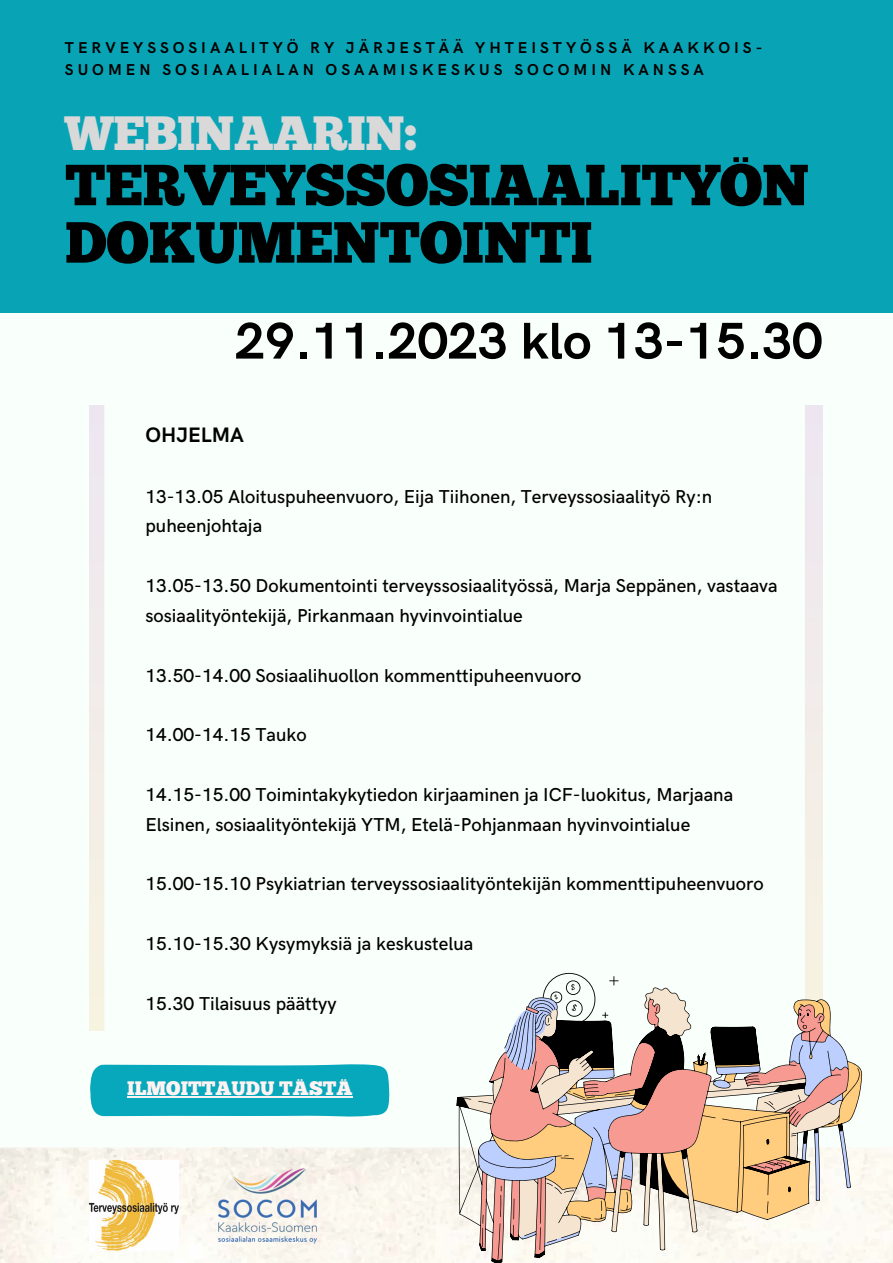
<style>
.page{position:relative;width:893px;height:1263px;background:#f9fffb}
.page>*{position:absolute;margin:0;border:0;box-sizing:border-box;transform-origin:0 0}
.t1{font:57.9px/57.4px "Chunk Five";letter-spacing:-.01em;color:#000}
.t2{font:700 51.75px "HK Grotesk";color:#000}
.t3{font:48.15px "Chunk Five";letter-spacing:-.01em;color:#d9d9d9}
.t4{font:700 21px "HK Grotesk";color:#000}
.t5{font:19.5px "Chunk Five";color:#fff2f2}
.t6{font:500 18.75px/29.8px "HK Grotesk";color:#000}
.t7{font:700 15.75px/22px "HK Grotesk";letter-spacing:.255em;color:#000}
</style>
<div class="page">
<div style="left:0;top:0;width:893px;height:312px;background:#08a4b6"></div>
<img style="left:0;top:1147px;width:893px;height:116px">
<img style="left:89px;top:1160px;width:90px;height:90px">
<img style="left:216px;top:1160px;width:106px;height:90px">
<svg style="left:547px;top:973px;width:72px;height:12px"></svg>
<svg style="left:456px;top:987px;width:406px;height:276px"></svg>
<svg style="left:90px;top:1064px;width:300px;height:53px;background:#14acbe"></svg>
<hr style="left:127px;top:1096px;width:225px;height:2px;background:#fff2f2">
<p class="t7" style="left:65px;top:38px;width:699px">TERVEYSSOSIAALITYÖ RY JÄRJESTÄÄ YHTEISTYÖSSÄ KAAKKOIS-<br>SUOMEN SOSIAALIALAN OSAAMISKESKUS SOCOMIN KANSSA</p>
<p class="t3" style="left:65px;top:114px;width:353px">WEBINAARIN:</p>
<p class="t1" style="left:65px;top:162px;width:746px">TERVEYSSOSIAALITYÖN<br>DOKUMENTOINTI</p>
<p class="t2" style="left:235px;top:312px;width:589px">29.11.2023 klo 13-15.30</p>
<p class="t4" style="left:145px;top:423px;width:100px">OHJELMA</p>
<p class="t6" style="left:145px;top:482px;width:568px">13-13.05 Aloituspuheenvuoro, Eija Tiihonen, Terveyssosiaalityö Ry:n puheenjohtaja</p>
<p class="t6" style="left:145px;top:571px;width:633px">13.05-13.50 Dokumentointi terveyssosiaalityössä, Marja Seppänen, vastaava sosiaalityöntekijä, Pirkanmaan hyvinvointialue</p>
<p class="t6" style="left:145px;top:661px;width:437px">13.50-14.00 Sosiaalihuollon kommenttipuheenvuoro</p>
<p class="t6" style="left:145px;top:721px;width:163px">14.00-14.15 Tauko</p>
<p class="t6" style="left:145px;top:780px;width:589px">14.15-15.00 Toimintakykytiedon kirjaaminen ja ICF-luokitus, Marjaana<br>Elsinen, sosiaalityöntekijä YTM, Etelä-Pohjanmaan hyvinvointialue</p>
<p class="t6" style="left:145px;top:870px;width:619px">15.00-15.10 Psykiatrian terveyssosiaalityöntekijän kommenttipuheenvuoro</p>
<p class="t6" style="left:145px;top:929px;width:329px">15.10-15.30 Kysymyksiä ja keskustelua</p>
<p class="t6" style="left:145px;top:989px;width:193px">15.30 Tilaisuus päättyy</p>
<p class="t5" style="left:127px;top:1080px;width:227px">ILMOITTAUDU TÄSTÄ</p>
</div>
